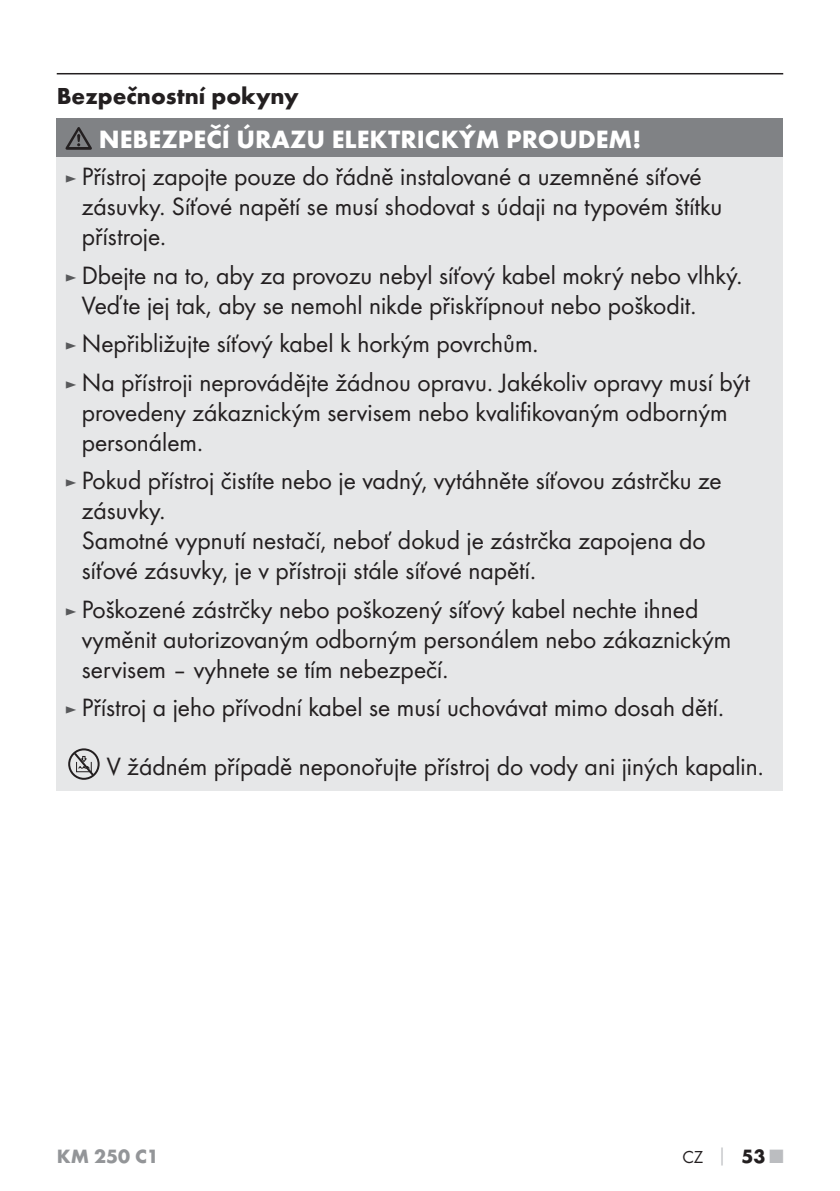
<style>
.page{position:relative;width:840px;height:1191px;background:#fff}
.page>*{position:absolute;margin:0;border:0;box-sizing:border-box;transform-origin:0 0}
.t1{font:26px/30px "Futura Boo";color:#231f20}
.t2{font:700 26px "Futura";color:#fff}
.t3{font:700 24px "Futura";color:#231f20}
.t4{font:700 20px "Futura";color:#939598}
.t5{font:18px "Futura Boo";color:#231f20}
.s1{font-size:18px;color:#58595b}
.s2{font-family:"Futura";font-weight:700;color:#bbbdc0}
.s3{font-family:"Futura";font-weight:700;font-size:20px}
.s4{font-family:"Futura";font-weight:700;font-size:20px;color:#bbbdc0}
</style>
<div class="page">
<hr style="left:57px;top:73px;width:725px;height:1px;background:#231f20">
<div style="left:57px;top:118px;width:725px;height:39px;background:#808285"></div>
<div style="left:57px;top:157px;width:725px;height:634px;background:#e6e7e8"></div>
<svg style="left:65px;top:127px;width:27px;height:23px"></svg>
<div style="left:68px;top:748px;width:32px;height:32px;border:2px solid #231f20;border-radius:50%"></div>
<svg style="left:72px;top:750px;width:24px;height:27px"></svg>
<p class="t3" style="left:57px;top:87px;width:243px">Bezpečnostní pokyny</p>
<p class="t2" style="left:99px;top:129px;width:543px">NEBEZPEČÍ ÚRAZU ELEKTRICKÝM PROUDEM!</p>
<p class="t1" style="left:82px;top:163px;width:641px;text-indent:-17px"><span class="s1">►</span> Přístroj zapojte pouze do řádně instalované a uzemněné síťové zásuvky. Síťové napětí se musí shodovat s údaji na typovém štítku přístroje.</p>
<p class="t1" style="left:82px;top:261px;width:661px;text-indent:-17px"><span class="s1">►</span> Dbejte na to, aby za provozu nebyl síťový kabel mokrý nebo vlhký.<br>Veďte jej tak, aby se nemohl nikde přiskřípnout nebo poškodit.</p>
<p class="t1" style="left:65px;top:325px;width:686px;line-height:38.6px"><span class="s1">►</span> Nepřibližujte síťový kabel k horkým povrchům.<br><span class="s1">►</span> Na přístroji neprovádějte žádnou opravu. Jakékoliv opravy musí být</p>
<p class="t1" style="left:82px;top:398px;width:647px">provedeny zákaznickým servisem nebo kvalifikovaným odborným personálem.</p>
<p class="t1" style="left:82px;top:467px;width:641px;text-indent:-17px"><span class="s1">►</span> Pokud přístroj čistíte nebo je vadný, vytáhněte síťovou zástrčku ze zásuvky.<br>Samotné vypnutí nestačí, neboť dokud je zástrčka zapojena do síťové zásuvky, je v přístroji stále síťové napětí.</p>
<p class="t1" style="left:82px;top:595px;width:650px;text-indent:-17px"><span class="s1">►</span> Poškozené zástrčky nebo poškozený síťový kabel nechte ihned vyměnit autorizovaným odborným personálem nebo zákaznickým servisem – vyhnete se tím nebezpečí.</p>
<p class="t1" style="left:65px;top:694px;width:660px"><span class="s1">►</span> Přístroj a jeho přívodní kabel se musí uchovávat mimo dosah dětí.</p>
<p class="t1" style="left:107px;top:752px;width:658px">V žádném případě neponořujte přístroj do vody ani jiných kapalin.</p>
<p class="t4" style="left:57px;top:1148px;width:104px">KM 250 C1</p>
<p class="t5" style="left:682px;top:1148px;width:102px">CZ <span class="s2">│</span> <span class="s3">53</span> <span class="s4">■</span></p>
</div>
